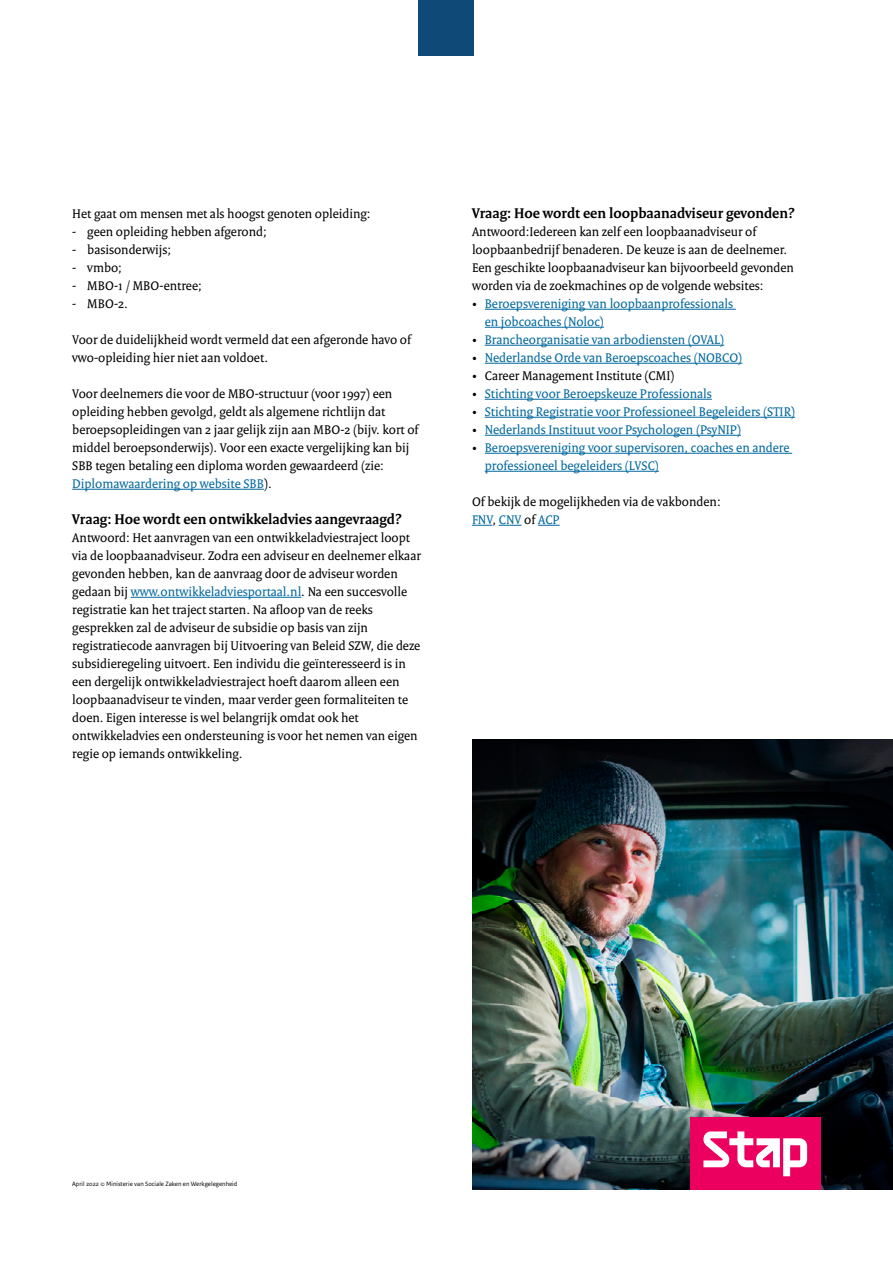
<style>
.page{position:relative;width:893px;height:1263px;background:#fff}
.page>*{position:absolute;margin:0;border:0;box-sizing:border-box;transform-origin:0 0}
._10_RO_Broodtekst{font:700 15px "Rijksoverheid Serif";color:#000}
._10_RO_Broodtekst-2{font:13.5px/18px "Rijksoverheid Serif";color:#000}
._10_RO_Broodtekst-3{font:13.5px/18px "Rijksoverheid Serif";color:#00689e}
._05_RO_Alineakop{font:13.5px "Rijksoverheid Serif";color:#000}
._14_RO_Voetnoot{font:6.45px "Rijksoverheid Sans Text";color:#000}
.s1{color:#000}
.s2{color:#00689e}
</style>
<div class="page">
<hr style="left:72px;top:489px;width:192px;height:1px;background:#00689e">
<hr style="left:131px;top:597px;width:170px;height:1px;background:#00689e">
<hr style="left:485px;top:309px;width:251px;height:1px;background:#00689e">
<hr style="left:485px;top:327px;width:119px;height:1px;background:#00689e">
<hr style="left:485px;top:345px;width:239px;height:1px;background:#00689e">
<hr style="left:485px;top:363px;width:257px;height:1px;background:#00689e">
<hr style="left:485px;top:399px;width:227px;height:1px;background:#00689e">
<hr style="left:485px;top:417px;width:310px;height:1px;background:#00689e">
<hr style="left:485px;top:435px;width:256px;height:1px;background:#00689e">
<hr style="left:485px;top:453px;width:307px;height:1px;background:#00689e">
<hr style="left:485px;top:471px;width:174px;height:1px;background:#00689e">
<svg style="left:472px;top:525px;width:20px;height:1px"></svg>
<svg style="left:499px;top:525px;width:23px;height:1px"></svg>
<svg style="left:538px;top:525px;width:22px;height:1px"></svg>
<img style="left:472px;top:740px;width:421px;height:450px">
<div style="left:690px;top:1118px;width:131px;height:72px;background:#ec005f"></div>
<svg style="left:703px;top:1131px;width:104px;height:45px"></svg>
<div style="left:419px;top:0;width:55px;height:55px;background:#0f4978"></div>
<p class="_05_RO_Alineakop" style="left:72px;top:205px;width:300px">Het gaat om mensen met als hoogst genoten opleiding:</p>
<p class="_10_RO_Broodtekst-2" style="left:72px;top:222px;width:196px">- geen opleiding hebben afgerond;</p>
<p class="_10_RO_Broodtekst-2" style="left:72px;top:240px;width:100px">- basisonderwijs;</p>
<p class="_10_RO_Broodtekst-2" style="left:72px;top:258px;width:51px">- vmbo;</p>
<p class="_10_RO_Broodtekst-2" style="left:72px;top:276px;width:131px">- MBO-1 / MBO-entree;</p>
<p class="_10_RO_Broodtekst-2" style="left:72px;top:294px;width:57px">- MBO-2.</p>
<p class="_10_RO_Broodtekst-2" style="left:72px;top:330px;width:340px">Voor de duidelijkheid wordt vermeld dat een afgeronde havo of vwo-opleiding hier niet aan voldoet.</p>
<p class="_10_RO_Broodtekst-2" style="left:72px;top:384px;width:348px">Voor deelnemers die voor de MBO-structuur (voor 1997) een opleiding hebben gevolgd, geldt als algemene richtlijn dat beroepsopleidingen van 2 jaar gelijk zijn aan MBO-2 (bijv. kort of middel beroepsonderwijs). Voor een exacte vergelijking kan bij SBB tegen betaling een diploma worden gewaardeerd (zie:</p>
<p class="_10_RO_Broodtekst-3" style="left:72px;top:474px;width:201px">Diplomawaardering op website SBB<span class="s1">).</span></p>
<p class="_10_RO_Broodtekst" style="left:72px;top:510px;width:331px">Vraag: Hoe wordt een ontwikkeladvies aangevraagd?</p>
<p class="_10_RO_Broodtekst-2" style="left:72px;top:528px;width:350px">Antwoord: Het aanvragen van een ontwikkeladviestraject loopt via de loopbaanadviseur. Zodra een adviseur en deelnemer elkaar gevonden hebben, kan de aanvraag door de adviseur worden gedaan bij <span class="s2">www.ontwikkeladviesportaal.nl</span>. Na een succesvolle registratie kan het traject starten. Na afloop van de reeks gesprekken zal de adviseur de subsidie op basis van zijn registratiecode aanvragen bij Uitvoering van Beleid SZW, die deze subsidieregeling uitvoert. Een individu die geïnteresseerd is in een dergelijk ontwikkeladviestraject hoeft daarom alleen een loopbaanadviseur te vinden, maar verder geen formaliteiten te doen. Eigen interesse is wel belangrijk omdat ook het ontwikkeladvies een ondersteuning is voor het nemen van eigen regie op iemands ontwikkeling.</p>
<p class="_10_RO_Broodtekst" style="left:472px;top:204px;width:324px">Vraag: Hoe wordt een loopbaanadviseur gevonden?</p>
<p class="_10_RO_Broodtekst-2" style="left:472px;top:222px;width:317px">Antwoord:Iedereen kan zelf een loopbaanadviseur of loopbaanbedrijf benaderen. De keuze is aan de deelnemer.</p>
<p class="_10_RO_Broodtekst-2" style="left:472px;top:258px;width:324px">Een geschikte loopbaanadviseur kan bijvoorbeeld gevonden worden via de zoekmachines op de volgende websites:</p>
<p class="_10_RO_Broodtekst-3" style="left:485px;top:294px;width:250px;text-indent:-13px"><span class="s1">•</span> Beroepsvereniging van loopbaanprofessionals en jobcoaches (Noloc)</p>
<p class="_10_RO_Broodtekst-3" style="left:472px;top:330px;width:254px"><span class="s1">•</span> Brancheorganisatie van arbodiensten (OVAL)</p>
<p class="_10_RO_Broodtekst-3" style="left:472px;top:348px;width:272px"><span class="s1">•</span> Nederlandse Orde van Beroepscoaches (NOBCO)</p>
<p class="_10_RO_Broodtekst-2" style="left:472px;top:366px;width:204px">• Career Management Institute (CMI)</p>
<p class="_10_RO_Broodtekst-3" style="left:472px;top:384px;width:241px"><span class="s1">•</span> Stichting voor Beroepskeuze Professionals</p>
<p class="_10_RO_Broodtekst-3" style="left:472px;top:402px;width:325px"><span class="s1">•</span> Stichting Registratie voor Professioneel Begeleiders (STIR)</p>
<p class="_10_RO_Broodtekst-3" style="left:472px;top:420px;width:271px"><span class="s1">•</span> Nederlands Instituut voor Psychologen (PsyNIP)</p>
<p class="_10_RO_Broodtekst-3" style="left:485px;top:438px;width:306px;text-indent:-13px"><span class="s1">•</span> Beroepsvereniging voor supervisoren, coaches en andere professioneel begeleiders (LVSC)</p>
<p class="_10_RO_Broodtekst-2" style="left:472px;top:492px;width:250px">Of bekijk de mogelijkheden via de vakbonden:</p>
<p class="_10_RO_Broodtekst-3" style="left:472px;top:510px;width:89px">FNV<span class="s1">,</span> CNV <span class="s1">of</span> ACP</p>
<p class="_14_RO_Voetnoot" style="left:72px;top:1180px;width:167px">April 2022 © Ministerie van Sociale Zaken en Werkgelegenheid</p>
</div>
